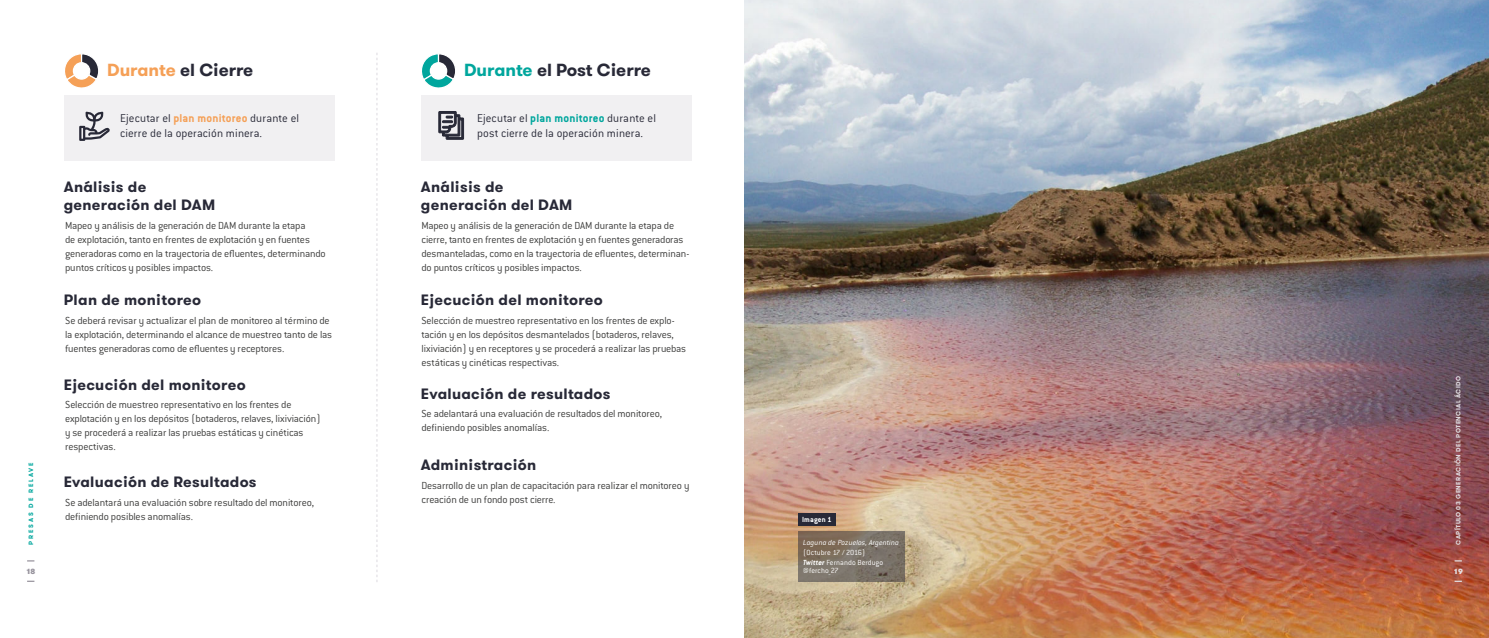
<style>
.page{position:relative;width:1489px;height:638px;background:#fff}
.page>*{position:absolute;margin:0;border:0;box-sizing:border-box;transform-origin:0 0}
.t1{font:700 17.5px "GT Walsheim";color:#282937}
.t2{font:700 15px/17.5px "GT Walsheim";letter-spacing:.02em;color:#282937}
.t3{font:300 12.5px/15px "Conduit ITC Std";letter-spacing:.005em;color:#282937}
.t4{font:300 11.25px/13.8px "Conduit ITC Std";letter-spacing:-.015em;color:#3c3c3b}
.t5{font:300 8.12px/10px "Conduit ITC Std";color:#fff}
.t6{font:italic 300 8.12px "Conduit ITC Std";letter-spacing:.005em;color:#fff}
.t7{font:700 8.12px "Conduit ITC Std";letter-spacing:.02em;color:#fff}
.t8{font:900 7.5px "GT Walsheim";color:#97939d}
.t9{font:900 7.5px "GT Walsheim";color:#e3e1e5}
.t10{font:700 6.25px "GT Walsheim";letter-spacing:.07em;color:#e3e1e5}
.t11{font:700 6.25px "GT Walsheim";letter-spacing:.28em;color:#00a69d}
.s1{color:#f5a057}
.s2{font-weight:700;color:#f5a057}
.s3{color:#00a69d}
.s4{font-weight:700;color:#00a69d}
.s5{font-weight:700;font-style:italic}
</style>
<div class="page">
<img style="left:744px;top:0;width:744px;height:638px">
<svg style="left:27px;top:580px;width:7px;height:2px"></svg>
<svg style="left:1454px;top:580px;width:7px;height:2px"></svg>
<div style="left:64px;top:95px;width:270px;height:65px;background:#f1f0f2"></div>
<svg style="left:65px;top:54px;width:34px;height:34px"></svg>
<svg style="left:79px;top:112px;width:31px;height:29px"></svg>
<svg style="left:376px;top:53px;width:1px;height:529px"></svg>
<div style="left:421px;top:95px;width:270px;height:65px;background:#f1f0f2"></div>
<svg style="left:422px;top:54px;width:33px;height:34px"></svg>
<svg style="left:438px;top:111px;width:26px;height:29px"></svg>
<svg style="left:798px;top:531px;width:106px;height:50px;background:#7b7064"></svg>
<div style="left:798px;top:513px;width:37px;height:12px;background:#282937"></div>
<p class="t11" style="left:27px;top:544px;width:83px;rotate:-90deg">PRESAS DE RELAVE</p>
<p class="t8" style="left:26px;top:567px;width:11px">18</p>
<h1 class="t1" style="left:107px;top:59px;width:148px"><span class="s1">Durante</span> el Cierre</h1>
<p class="t3" style="left:120px;top:111px;width:180px">Ejecutar el <span class="s2">plan monitoreo</span> durante el cierre de la operación minera.</p>
<h2 class="t2" style="left:64px;top:178px;width:153px">Análisis de generación del DAM</h2>
<p class="t4" style="left:65px;top:219px;width:262px">Mapeo y análisis de la generación de DAM durante la etapa<br>de explotación, tanto en frentes de explotación y en fuentes generadoras como en la trayectoria de efluentes, determinando puntos críticos y posibles impactos.</p>
<h2 class="t2" style="left:64px;top:291px;width:139px">Plan de monitoreo</h2>
<p class="t4" style="left:65px;top:314px;width:268px">Se deberá revisar y actualizar el plan de monitoreo al término de la explotación, determinando el alcance de muestreo tanto de las fuentes generadoras como de efluentes y receptores.</p>
<h2 class="t2" style="left:64px;top:375px;width:183px">Ejecución del monitoreo</h2>
<p class="t4" style="left:65px;top:398px;width:257px">Selección de muestreo representativo en los frentes de explotación y en los depósitos (botaderos, relaves, lixiviación) y se procederá a realizar las pruebas estáticas y cinéticas respectivas.</p>
<h2 class="t2" style="left:64px;top:473px;width:194px">Evaluación de Resultados</h2>
<p class="t4" style="left:65px;top:496px;width:250px">Se adelantará una evaluación sobre resultado del monitoreo, definiendo posibles anomalías.</p>
<h1 class="t1" style="left:464px;top:59px;width:188px"><span class="s3">Durante</span> el Post Cierre</h1>
<p class="t3" style="left:477px;top:111px;width:180px">Ejecutar el <span class="s4">plan monitoreo</span> durante el post cierre de la operación minera.</p>
<h2 class="t2" style="left:421px;top:178px;width:153px">Análisis de generación del DAM</h2>
<p class="t4" style="left:421px;top:219px;width:269px">Mapeo y análisis de la generación de DAM durante la etapa de cierre, tanto en frentes de explotación y en fuentes generadoras desmanteladas, como en la trayectoria de efluentes, determinan&shy;do puntos críticos y posibles impactos.</p>
<h2 class="t2" style="left:421px;top:291px;width:183px">Ejecución del monitoreo</h2>
<p class="t4" style="left:421px;top:314px;width:266px">Selección de muestreo representativo en los frentes de explo&shy;tación y en los depósitos desmantelados (botaderos, relaves, lixiviación) y en receptores y se procederá a realizar las pruebas estáticas y cinéticas respectivas.</p>
<h2 class="t2" style="left:421px;top:384px;width:191px">Evaluación de resultados</h2>
<p class="t4" style="left:421px;top:407px;width:242px">Se adelantará una evaluación de resultados del monitoreo, definiendo posibles anomalías.</p>
<h2 class="t2" style="left:421px;top:456px;width:117px">Administración</h2>
<p class="t4" style="left:421px;top:479px;width:269px">Desarrollo de un plan de capacitación para realizar el monitoreo y creación de un fondo post cierre.</p>
<p class="t7" style="left:802px;top:516px;width:31px">Imagen 1</p>
<p class="t6" style="left:803px;top:539px;width:97px">Laguna de Pozuelos, Argentina</p>
<p class="t5" style="left:803px;top:548px;width:81px">(Octubre 17 / 2016)<br><span class="s5">Twitter</span> Fernando Berdugo</p>
<p class="t5" style="left:803px;top:565px;width:37px">@fercho_27</p>
<p class="t10" style="left:1454px;top:544px;width:170px;rotate:-90deg">CAPÍTULO 03 GENERACIÓN DEL POTENCIAL ÁCIDO</p>
<p class="t9" style="left:1453px;top:567px;width:11px">19</p>
</div>
